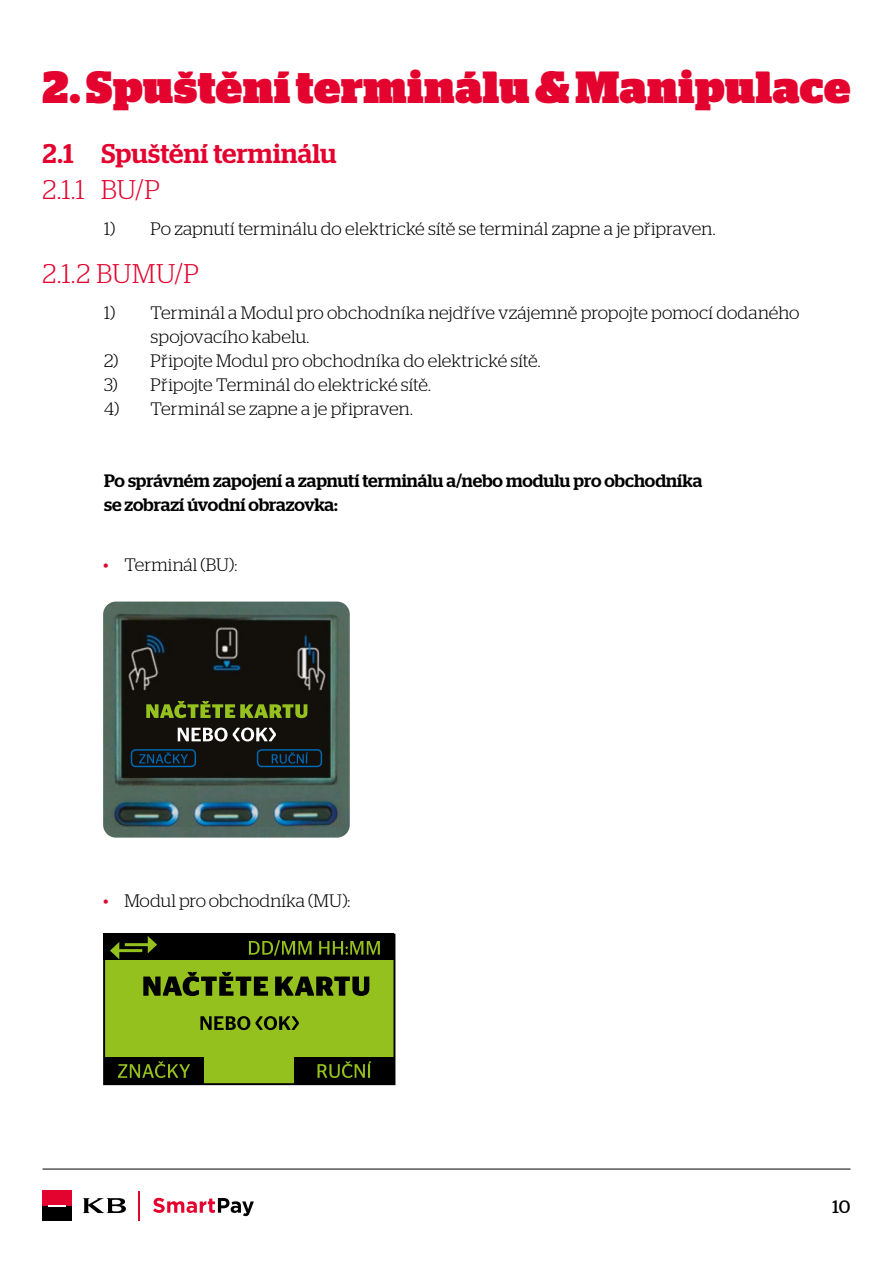
<style>
.page{position:relative;width:893px;height:1263px;background:#fff}
.page>*{position:absolute;margin:0;border:0;box-sizing:border-box;transform-origin:0 0}
.t1{font:900 45px "Stag";letter-spacing:.015em;color:#e4032e}
.t2{font:500 27px "Stag";letter-spacing:.01em;color:#e4032e}
.t3{font:300 27px "Stag";letter-spacing:.01em;color:#e4032e}
.t4{font:300 18px/24px "Stag";letter-spacing:.005em;color:#000}
.t5{font:500 18px/24px "Stag";color:#000}
.t6{font:18px "Stag";color:#000}
.s1{color:#e4032e}
</style>
<div class="page">
<div style="left:103px;top:934px;width:292px;height:151px;background:#95c11f;border:2px solid #000"></div>
<svg style="left:143px;top:972px;width:125px;height:24px"></svg>
<svg style="left:275px;top:976px;width:94px;height:20px"></svg>
<svg style="left:200px;top:1016px;width:99px;height:14px"></svg>
<div style="left:103px;top:934px;width:290px;height:26px;background:#000"></div>
<svg style="left:249px;top:940px;width:63px;height:16px"></svg>
<svg style="left:319px;top:941px;width:61px;height:14px"></svg>
<div style="left:294px;top:1057px;width:99px;height:26px;background:#000"></div>
<svg style="left:318px;top:1061px;width:53px;height:17px"></svg>
<div style="left:104px;top:1057px;width:100px;height:26px;background:#000"></div>
<svg style="left:118px;top:1061px;width:72px;height:17px"></svg>
<hr style="left:117px;top:949px;width:25px;height:3px;background:#95c11f">
<svg style="left:110px;top:942px;width:9px;height:17px"></svg>
<hr style="left:125px;top:943px;width:25px;height:3px;background:#95c11f">
<svg style="left:148px;top:936px;width:9px;height:17px"></svg>
<img style="left:103px;top:602px;width:247px;height:236px">
<svg style="left:146px;top:701px;width:161px;height:17px;background:#526614"></svg>
<svg style="left:178px;top:727px;width:98px;height:14px"></svg>
<div style="left:131px;top:749px;width:65px;height:18px;border:2px solid #0069b4;border-radius:4px"></div>
<svg style="left:139px;top:752px;width:49px;height:11px"></svg>
<div style="left:257px;top:749px;width:65px;height:18px;border:2px solid #0069b4;border-radius:4px"></div>
<svg style="left:272px;top:752px;width:36px;height:11px"></svg>
<svg style="left:83px;top:1198px;width:43px;height:15px"></svg>
<div style="left:43px;top:1191px;width:29px;height:15px;background:#e4032e"></div>
<div style="left:43px;top:1205px;width:29px;height:15px;background:#000"></div>
<svg style="left:49px;top:1205px;width:17px;height:2px"></svg>
<svg style="left:153px;top:1198px;width:101px;height:18px"></svg>
<hr style="left:138px;top:1191px;width:2px;height:29px;background:#e4032e">
<hr style="left:43px;top:1169px;width:807px;height:1px;background:#000">
<h1 class="t1" style="left:43px;top:61px;width:809px">2. Spuštění terminálu &amp; Manipulace</h1>
<h2 class="t2" style="left:43px;top:137px;width:296px">2.1 Spuštění terminálu</h2>
<h2 class="t3" style="left:43px;top:174px;width:119px">2.1.1 BU/P</h2>
<p class="t4" style="left:104px;top:216px;width:613px">1) Po zapnutí terminálu do elektrické sítě se terminál zapne a je připraven.</p>
<h2 class="t3" style="left:43px;top:258px;width:158px">2.1.2 BUMU/P</h2>
<p class="t4" style="left:150px;top:300px;width:651px;text-indent:-46px">1) Terminál a Modul pro obchodníka nejdříve vzájemně propojte pomocí dodaného spojovacího kabelu.</p>
<p class="t4" style="left:104px;top:348px;width:438px">2) Připojte Modul pro obchodníka do elektrické sítě.</p>
<p class="t4" style="left:104px;top:372px;width:328px">3) Připojte Terminál do elektrické sítě.</p>
<p class="t4" style="left:104px;top:396px;width:310px">4) Terminál se zapne a je připraven.</p>
<p class="t5" style="left:104px;top:468px;width:600px">Po správném zapojení a zapnutí terminálu a/nebo modulu pro obchodníka se zobrazí úvodní obrazovka:</p>
<p class="t4" style="left:103px;top:552px;width:136px"><span class="s1">•</span> Terminál (BU):</p>
<p class="t4" style="left:103px;top:888px;width:249px"><span class="s1">•</span> Modul pro obchodníka (MU):</p>
<p class="t6" style="left:832px;top:1196px;width:20px">10</p>
</div>
